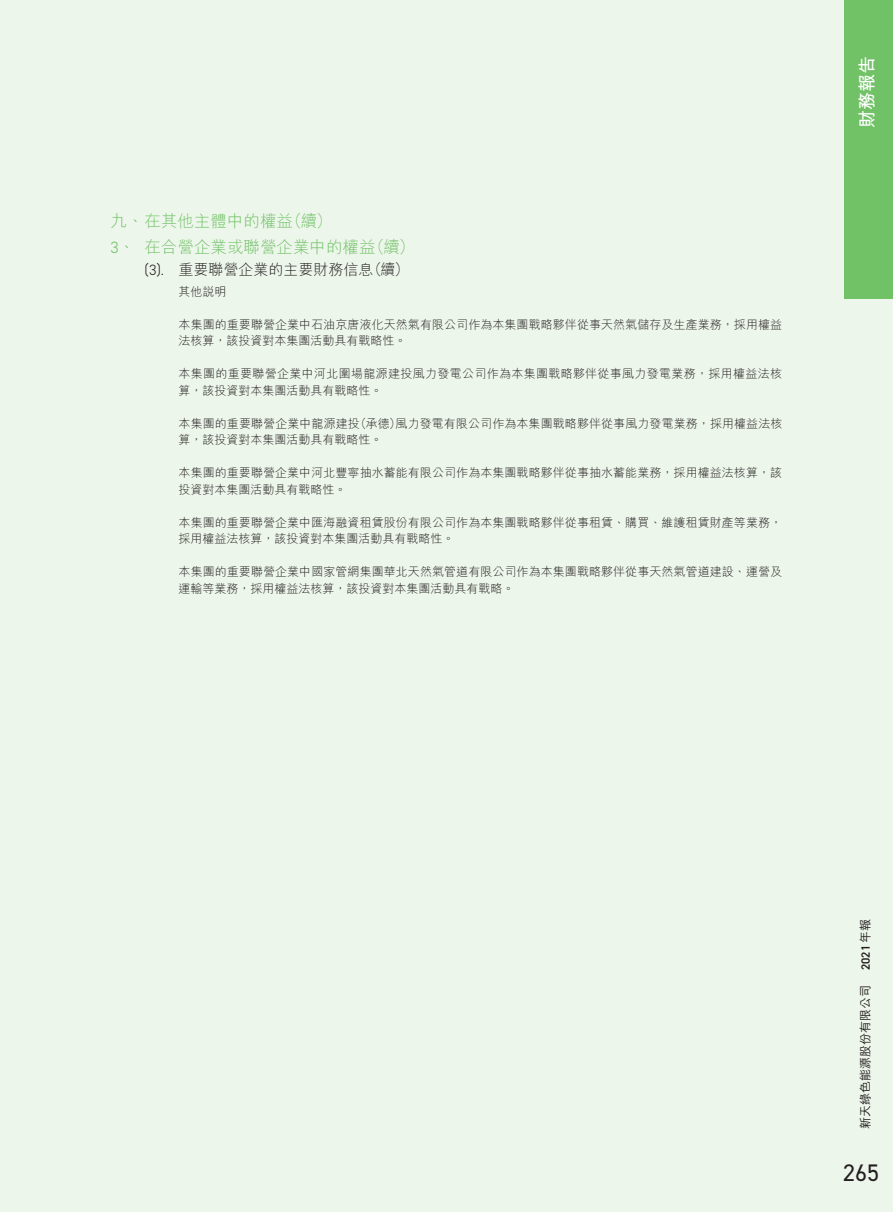
<style>
.page{position:relative;width:893px;height:1212px;background:#edf6eb}
.page>*{position:absolute;margin:0;border:0;box-sizing:border-box;transform-origin:0 0}
.t1{font:24px "DIN2014";color:#231f20}
.t2{font:700 18px "M Hei HK";color:#fff}
.t3{font:300 16.5px/25.2px "M Hei HK";color:#71c167}
.t4{font:300 15px "M Hei HK";color:#231f20}
.t5{font:300 12px/16.5px "M Hei HK";letter-spacing:.005em;color:#231f20}
.t6{font:300 12px/16.5px "M Hei HK";letter-spacing:.025em;color:#231f20}
.t7{font:500 12px "M Hei HK";color:#231f20}
.t8{font:600 12px "DIN2014";color:#231f20}
.s1{font-family:"DIN2014"}
.s2{font-family:"M Hei HK";font-weight:500}
</style>
<div class="page">
<div style="left:844px;top:0;width:49px;height:299px;background:#71c167"></div>
<h3 class="t3" style="left:111px;top:208px;width:306px">九、在其他主體中的權益（續）<br><span class="s1">3</span>、在合營企業或聯營企業中的權益（續）</h3>
<p class="t4" style="left:145px;top:259px;width:266px"><span class="s1">(3).</span> 重要聯營企業的主要財務信息（續）</p>
<p class="t5" style="left:179px;top:282px;width:49px">其他說明</p>
<p class="t5" style="left:179px;top:315px;width:605px">本集團的重要聯營企業中石油京唐液化天然氣有限公司作為本集團戰略夥伴從事天然氣儲存及生產業務，採用權益法核算，該投資對本集團活動具有戰略性。</p>
<p class="t6" style="left:179px;top:365px;width:605px">本集團的重要聯營企業中河北圍場龍源建投風力發電公司作為本集團戰略夥伴從事風力發電業務，採用權益法核算，該投資對本集團活動具有戰略性。</p>
<p class="t5" style="left:179px;top:414px;width:605px">本集團的重要聯營企業中龍源建投（承德）風力發電有限公司作為本集團戰略夥伴從事風力發電業務，採用權益法核算，該投資對本集團活動具有戰略性。</p>
<p class="t5" style="left:179px;top:464px;width:605px">本集團的重要聯營企業中河北豐寧抽水蓄能有限公司作為本集團戰略夥伴從事抽水蓄能業務，採用權益法核算，該投資對本集團活動具有戰略性。</p>
<p class="t5" style="left:179px;top:513px;width:605px">本集團的重要聯營企業中匯海融資租賃股份有限公司作為本集團戰略夥伴從事租賃、購買、維護租賃財產等業務，採用權益法核算，該投資對本集團活動具有戰略性。</p>
<p class="t5" style="left:179px;top:563px;width:605px">本集團的重要聯營企業中國家管網集團華北天然氣管道有限公司作為本集團戰略夥伴從事天然氣管道建設、運營及運輸等業務，採用權益法核算，該投資對本集團活動具有戰略。</p>
<h2 class="t2" style="left:854px;top:128px;width:73px;rotate:-90deg">財務報告</h2>
<p class="t8" style="left:858px;top:970px;width:52px;rotate:-90deg">2021<span class="s2">年報</span></p>
<p class="t7" style="left:856px;top:1129px;width:146px;rotate:-90deg">新天綠色能源股份有限公司</p>
<h1 class="t1" style="left:843px;top:1157px;width:37px">265</h1>
</div>
